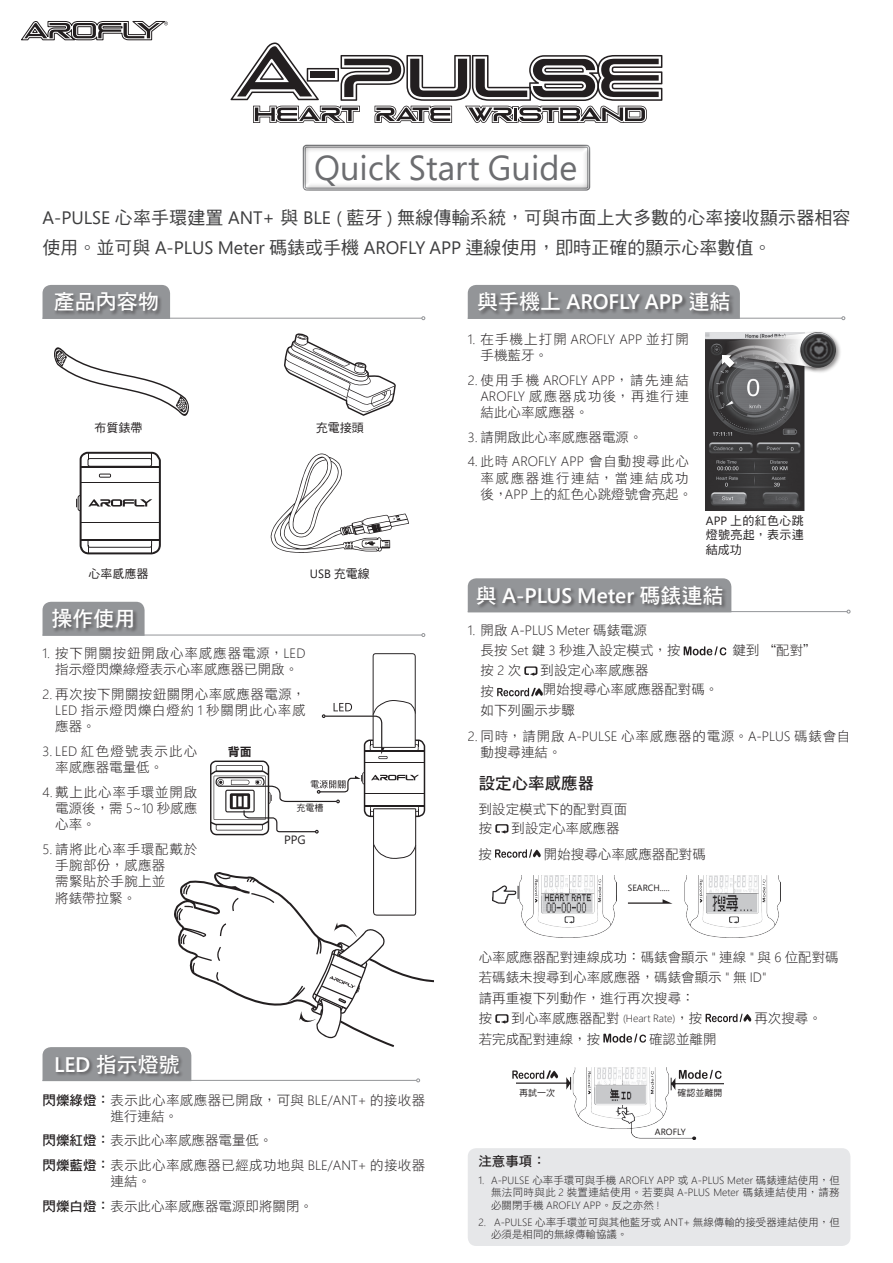
<style>
.page{position:relative;width:893px;height:1263px;background:#fff}
.page>*{position:absolute;margin:0;border:0;box-sizing:border-box;transform-origin:0 0}
.t1{font:34.5px "Segoe Pro";color:#6c6d70}
.t2{font:600 21px "Segoe Pro";color:#fff}
.t3{font:21px "DF Hei Std W7";color:#fff}
.t4{font:18px/30px "DF Hei Std W5";letter-spacing:.01em;color:#3e3e3f}
.t5{font:16.5px "DF Hei Std W7";color:#231f20}
.t6{font:13.5px/16.2px "DF Hei Std W3";color:#231f20}
.t7{font:13.5px/16.2px "DF Hei Std W3";letter-spacing:.025em;color:#231f20}
.t8{font:300 13.5px "Segoe Pro";color:#231f20}
.t9{font:13.5px/16.2px "DF Hei Std W3";letter-spacing:.055em;color:#231f20}
.t10{font:13.5px/16.2px "DF Hei Std W3";letter-spacing:.03em;color:#231f20}
.t11{font:13.5px/16.2px "DF Hei Std W3";letter-spacing:.12em;color:#231f20}
.t12{font:13.5px/16.2px "DF Hei Std W3";letter-spacing:.095em;color:#231f20}
.t13{font:13.5px/16.2px "DF Hei Std W3";letter-spacing:.09em;color:#231f20}
.t14{font:13.5px "DF Hei Std W7";color:#231f20}
.t15{font:12px/14.4px "DF Hei Std W5";color:#231f20;text-align:justify}
.t16{font:12px "Segoe Pro";color:#231f20}
.t17{font:12px "DF Hei Std W9";color:#231f20}
.t18{font:300 10.5px "Segoe Pro";color:#231f20}
.t19{font:10.5px/12.6px "DF Hei Std W3";letter-spacing:.03em;color:#231f20}
.t20{font:10.5px/12.6px "DF Hei Std W3";color:#231f20}
.t21{font:9px "Segoe Pro";color:#231f20}
.t22{font:9px "DF Hei Std W5";color:#231f20}
.s1{font-family:"Segoe Pro"}
.s2{font-family:"DF Hei Std W5"}
.s3{font-family:"Segoe Pro";font-weight:300}
.s4{font-family:"Segoe Pro";font-weight:600}
.s5{font-family:"DF Hei Std W7"}
.s6{font-family:"DF Hei Std W7";font-weight:400}
.s7{font-family:"DF Hei Std W3";font-weight:400}
.s8{font-family:"DF Hei Std W3";font-weight:400;font-size:13.5px}
</style>
<div class="page">
<div style="left:468px;top:1148px;width:382px;height:98px;background:#e6e7e9;border-radius:9px"></div>
<svg style="left:271px;top:453px;width:138px;height:100px"></svg>
<svg style="left:284px;top:333px;width:112px;height:83px"></svg>
<div style="left:294px;top:136px;width:305px;height:64px;background:#231f20;opacity:.5"></div>
<svg style="left:21px;top:21px;width:147px;height:19px"></svg>
<svg style="left:43px;top:285px;width:127px;height:33px"></svg>
<div style="left:54px;top:291px;width:109px;height:25px;background:#231f20;opacity:.5"></div>
<hr style="left:43px;top:318px;width:379px;height:1px;background:#939598">
<svg style="left:421px;top:316px;width:4px;height:4px"></svg>
<svg style="left:43px;top:602px;width:102px;height:33px"></svg>
<div style="left:52px;top:608px;width:87px;height:25px;background:#231f20;opacity:.5"></div>
<hr style="left:43px;top:635px;width:379px;height:1px;background:#939598">
<svg style="left:421px;top:633px;width:4px;height:4px"></svg>
<svg style="left:43px;top:1047px;width:148px;height:33px;background:#95979a"></svg>
<div style="left:55px;top:1054px;width:129px;height:24px;background:#231f20;opacity:.5"></div>
<hr style="left:43px;top:1080px;width:374px;height:1px;background:#939598">
<svg style="left:416px;top:1078px;width:4px;height:4px"></svg>
<div style="left:468px;top:285px;width:272px;height:33px;background:#939598"></div>
<div style="left:478px;top:291px;width:256px;height:26px;background:#231f20;opacity:.5"></div>
<hr style="left:468px;top:318px;width:374px;height:1px;background:#939598">
<svg style="left:841px;top:316px;width:4px;height:4px"></svg>
<img style="left:705px;top:333px;width:100px;height:177px">
<div style="left:721px;top:331px;width:98px;height:42px;background:#231f20;opacity:.5"></div>
<div style="left:798px;top:330px;width:44px;height:44px;background:#231f20;opacity:.5"></div>
<img style="left:800px;top:332px;width:36px;height:36px;border-radius:18px">
<div style="left:721px;top:355px;width:16px;height:15px;background:#231f20;opacity:.75"></div>
<svg style="left:722px;top:333px;width:91px;height:35px;background:#999899"></svg>
<svg style="left:468px;top:578px;width:263px;height:33px;background:#98999c"></svg>
<div style="left:476px;top:585px;width:251px;height:25px;background:#231f20;opacity:.5"></div>
<hr style="left:468px;top:611px;width:379px;height:1px;background:#939598">
<svg style="left:684px;top:646px;width:42px;height:9px"></svg>
<svg style="left:524px;top:666px;width:13px;height:10px"></svg>
<svg style="left:497px;top:688px;width:46px;height:8px"></svg>
<svg style="left:230px;top:43px;width:432px;height:80px"></svg>
<svg style="left:76px;top:452px;width:85px;height:102px"></svg>
<svg style="left:54px;top:347px;width:135px;height:69px"></svg>
<svg style="left:495px;top:824px;width:13px;height:9px"></svg>
<svg style="left:495px;top:1014px;width:13px;height:10px"></svg>
<svg style="left:706px;top:1014px;width:46px;height:8px"></svg>
<svg style="left:603px;top:1033px;width:43px;height:9px"></svg>
<svg style="left:495px;top:849px;width:46px;height:9px"></svg>
<svg style="left:628px;top:899px;width:44px;height:5px"></svg>
<img style="left:493px;top:876px;width:123px;height:61px">
<img style="left:684px;top:876px;width:97px;height:61px">
<svg style="left:512px;top:1070px;width:4px;height:9px"></svg>
<img style="left:516px;top:1067px;width:208px;height:73px">
<svg style="left:174px;top:653px;width:251px;height:388px"></svg>
<h1 class="t1" style="left:314px;top:144px;width:265px">Quick Start Guide</h1>
<h3 class="t4" style="left:43px;top:202px;width:810px"><span class="s1">A-PULSE</span> 心率手環建置 <span class="s1">ANT+</span> 與 <span class="s1">BLE (</span> 藍牙 <span class="s1">)</span> 無線傳輸系統，可與市面上大多數的心率接收顯示器相容使用。並可與 <span class="s1">A-PLUS Meter</span> 碼錶或手機 <span class="s1">AROFLY APP</span> 連線使用，即時正確的顯示心率數值。</h3>
<h2 class="t3" style="left:54px;top:291px;width:107px">產品內容物</h2>
<p class="t15" style="left:94px;top:421px;width:50px">布質錶帶</p>
<p class="t15" style="left:316px;top:421px;width:49px">充電接頭</p>
<p class="t15" style="left:88px;top:566px;width:61px">心率感應器</p>
<p class="t16" style="left:310px;top:565px;width:62px">USB <span class="s2">充電線</span></p>
<h2 class="t3" style="left:52px;top:607px;width:85px">操作使用</h2>
<p class="t6" style="left:43px;top:645px;width:264px;text-align:center"><span class="s3">1.</span> 按下開關按鈕開啟心率感應器電源，<span class="s3">LED</span>指示燈閃爍綠燈表示心率感應器已開啟。</p>
<p class="t6" style="left:55px;top:686px;width:252px;text-align:justify;text-indent:-13px"><span class="s3">2.</span> 再次按下開關按鈕關閉心率感應器電源，<span class="s3">LED</span> 指示燈閃爍白燈約 <span class="s3">1</span> 秒關閉此心率感應器。</p>
<p class="t13" style="left:55px;top:743px;width:144px;text-indent:-13px"><span class="s3">3. LED</span> 紅色燈號表示此心率感應器電量低。</p>
<p class="t6" style="left:55px;top:784px;width:143px;text-align:justify;text-indent:-13px"><span class="s3">4.</span> 戴上此心率手環並開啟電源後，需 <span class="s3">5~10</span> 秒感應心率。</p>
<p class="t7" style="left:55px;top:841px;width:143px;text-indent:-13px"><span class="s3">5.</span> 請將此心率手環配戴於手腕部份，感應器<br>需緊貼於手腕上並<br>將錶帶拉緊。</p>
<p class="t17" style="left:228px;top:745px;width:25px">背面</p>
<p class="t22" style="left:296px;top:803px;width:28px">充電槽</p>
<p class="t16" style="left:284px;top:831px;width:23px">PPG</p>
<h2 class="t3" style="left:54px;top:1053px;width:127px"><span class="s4">LED</span> 指示燈號</h2>
<p class="t10" style="left:111px;top:1091px;width:316px;text-indent:-68px"><span class="s5">閃爍綠燈：</span>表示此心率感應器已開啟，可與 <span class="s3">BLE/ANT+</span> 的接收器進行連結。</p>
<p class="t7" style="left:43px;top:1128px;width:384px;line-height:24.8px"><span class="s5">閃爍紅燈：</span>表示此心率感應器電量低。<br><span class="s5">閃爍藍燈：</span>表示此心率感應器已經成功地與 <span class="s3">BLE/ANT+</span> 的接收器</p>
<p class="t6" style="left:43px;top:1169px;width:272px;line-height:24.8px;text-indent:68px">連結。<br><span class="s5">閃爍白燈：</span>表示此心率感應器電源即將關閉。</p>
<h2 class="t2" style="left:477px;top:288px;width:255px"><span class="s6">與手機上</span> AROFLY APP <span class="s6">連結</span></h2>
<p class="t8" style="left:468px;top:330px;width:223px">1. <span class="s7">在手機上打開</span> AROFLY APP <span class="s7">並打開</span></p>
<p class="t6" style="left:480px;top:347px;width:69px">手機藍牙。</p>
<p class="t8" style="left:468px;top:371px;width:223px">2. <span class="s7">使用手機</span> AROFLY APP<span class="s7">，請先連結</span></p>
<p class="t12" style="left:480px;top:388px;width:210px"><span class="s3">AROFLY</span> 感應器成功後，再進行連結此心率感應器。</p>
<p class="t6" style="left:468px;top:429px;width:176px"><span class="s3">3.</span> 請開啟此心率感應器電源。</p>
<p class="t8" style="left:468px;top:452px;width:223px">4. <span class="s7">此時</span> AROFLY APP <span class="s7">會自動搜尋此心</span></p>
<p class="t11" style="left:480px;top:469px;width:213px">率感應器進行連結，當連結成功後，<span class="s3">APP</span>上的紅色心跳燈號會亮起。</p>
<p class="t15" style="left:706px;top:513px;width:99px"><span class="s1">APP</span> 上的紅色心跳燈號亮起，表示連結成功</p>
<h2 class="t2" style="left:476px;top:581px;width:249px"><span class="s6">與</span> A-PLUS Meter <span class="s6">碼錶連結</span></h2>
<p class="t8" style="left:468px;top:620px;width:181px">1. <span class="s7">開啟</span> A-PLUS Meter <span class="s7">碼錶電源</span></p>
<p class="t6" style="left:480px;top:642px;width:201px">長按 <span class="s3">Set</span> 鍵 <span class="s3">3</span> 秒進入設定模式，按</p>
<p class="t6" style="left:732px;top:642px;width:86px">鍵到 “配對”</p>
<p class="t6" style="left:480px;top:662px;width:42px">按<span class="s3">2</span>次</p>
<p class="t6" style="left:541px;top:662px;width:109px">到設定心率感應器</p>
<p class="t6" style="left:480px;top:683px;width:15px">按</p>
<p class="t6" style="left:480px;top:679px;width:239px;line-height:20.4px;text-indent:62px">開始搜尋心率感應器配對碼。如下列圖示步驟</p>
<p class="t9" style="left:480px;top:728px;width:371px;text-indent:-13px"><span class="s3">2.</span> 同時，請開啟 <span class="s3">A-PULSE</span> 心率感應器的電源。<span class="s3">A-PLUS</span> 碼錶會自動搜尋連結。</p>
<p class="t5" style="left:479px;top:774px;width:117px">設定心率感應器</p>
<p class="t6" style="left:479px;top:800px;width:150px;line-height:18.9px">到設定模式下的配對頁面按</p>
<p class="t6" style="left:512px;top:820px;width:109px">到設定心率感應器</p>
<p class="t6" style="left:478px;top:846px;width:15px">按</p>
<p class="t6" style="left:544px;top:846px;width:163px">開始搜尋心率感應器配對碼</p>
<p class="t21" style="left:628px;top:881px;width:43px">SEARCH.....</p>
<p class="t6" style="left:479px;top:947px;width:362px;line-height:20.4px">心率感應器配對連線成功：碼錶會顯示 <span class="s3">"</span> 連線 <span class="s3">"</span> 與 <span class="s3">6</span> 位配對碼若碼錶未搜尋到心率感應器，碼錶會顯示 <span class="s3">"</span> 無 <span class="s3">ID"<br></span>請再重複下列動作，進行再次搜尋：<br>按</p>
<p class="t18" style="left:512px;top:1011px;width:192px"><span class="s8">到心率感應器配對</span> (Heart Rate)<span class="s8">，按</span></p>
<p class="t6" style="left:754px;top:1010px;width:69px">再次搜尋。</p>
<p class="t6" style="left:479px;top:1030px;width:123px">若完成配對連線，按</p>
<p class="t6" style="left:649px;top:1030px;width:69px">確認並離開</p>
<p class="t22" style="left:519px;top:1088px;width:37px">再試一次</p>
<p class="t22" style="left:678px;top:1088px;width:46px">確認並離開</p>
<p class="t21" style="left:655px;top:1125px;width:32px">AROFLY</p>
<p class="t14" style="left:478px;top:1154px;width:69px">注意事項：</p>
<p class="t18" style="left:478px;top:1173px;width:363px">1. A-PULSE <span class="s7">心率手環可與手機</span> AROFLY APP <span class="s7">或</span> A-PLUS Meter <span class="s7">碼錶連結使用，但</span></p>
<p class="t19" style="left:491px;top:1186px;width:350px">無法同時與此 <span class="s3">2</span> 裝置連結使用。若要與 <span class="s3">A-PLUS Meter</span> 碼錶連結使用，請務必關閉手機 <span class="s3">AROFLY APP</span>。反之亦然 <span class="s3">!</span></p>
<p class="t20" style="left:491px;top:1215px;width:350px;text-indent:-13px"><span class="s3">2. A-PULSE</span> 心率手環並可與其他藍牙或 <span class="s3">ANT+</span> 無線傳輸的接受器連結使用，但必須是相同的無線傳輸協議。</p>
</div>
